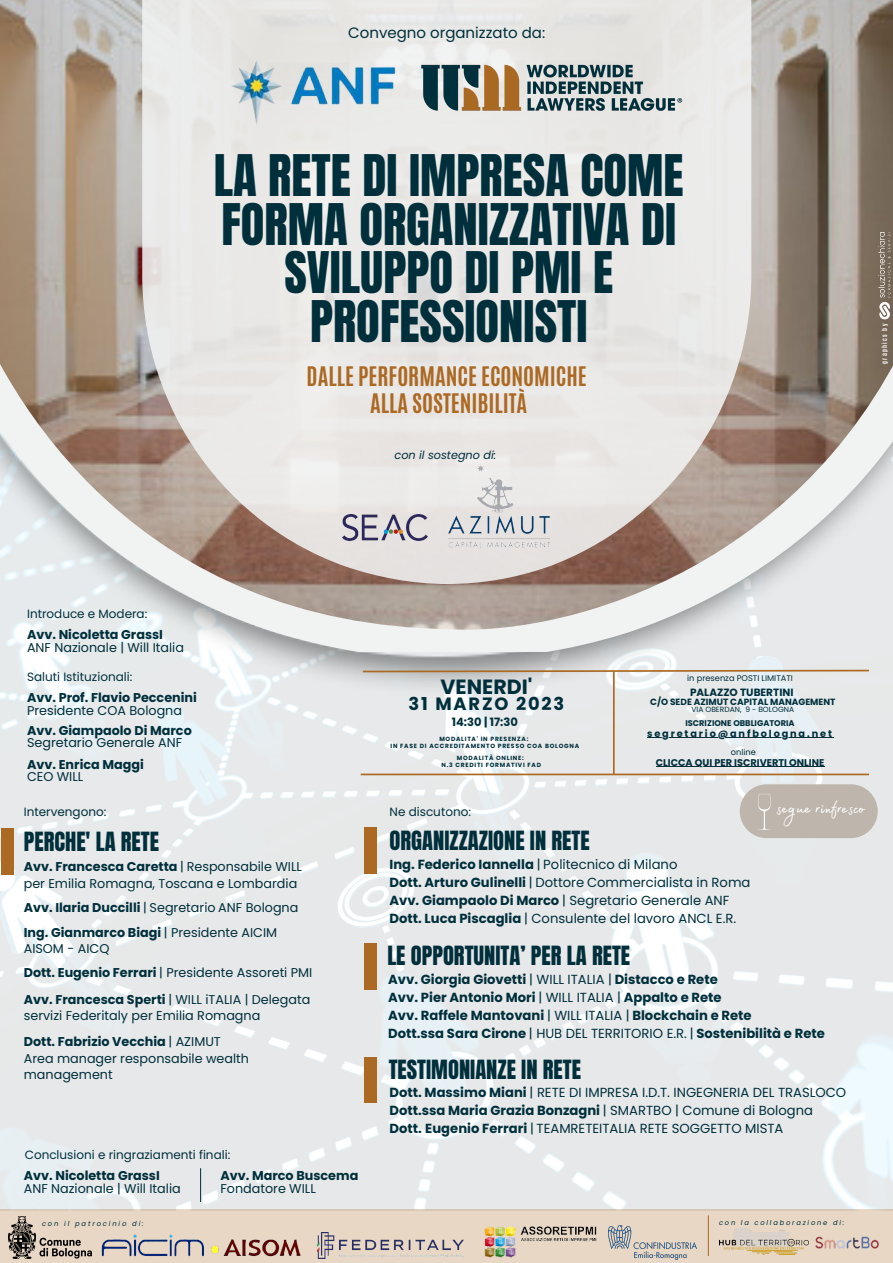
<style>
.page{position:relative;width:893px;height:1263px;background:#fff}
.page>*{position:absolute;margin:0;border:0;box-sizing:border-box;transform-origin:0 0}
.t1{font:48.75px/48.4px "Anton";color:#002f3c;text-align:center}
.t2{font:23.92px "Madelyn Fill";color:#fff}
.t3{font:22.5px "Anton";color:#002f3c}
.t4{font:700 22.5px/27px "Antonio";color:#ab6923;text-align:center}
.t5{font:700 20.55px "Poppins";color:#002f3c}
.t6{font:700 17.77px "Poppins";letter-spacing:.105em;color:#002f3c}
.t7{font:15px "Poppins";color:#002f3c}
.t8{font:13.12px/18px "Poppins";color:#002f3c}
.t9{font:700 13.12px/18px "Poppins";color:#002f3c}
.t10{font:12.75px/16.4px "Poppins";color:#002f3c}
.t11{font:700 12.75px "Poppins";color:#002f3c}
.t12{font:12px "Poppins";color:#002f3c}
.t13{font:700 11.48px "Poppins";color:#002f3c}
.t14{font:italic 11.25px "Poppins";color:#002f3c}
.t15{font:700 10.5px "Poppins";color:#002f3c}
.t16{font:700 9.75px "Poppins";color:#002f3c}
.t17{font:700 9.75px "Poppins";letter-spacing:.19em;color:#002f3c}
.t18{font:700 9px "Poppins";color:#002f3c}
.t19{font:8.25px "Poppins";color:#002f3c}
.t20{font:700 8.25px "Poppins";color:#002f3c}
.t21{font:7.5px "Poppins";color:#002f3c}
.t22{font:italic 6.9px "Poppins";letter-spacing:.265em;color:#002f3c}
.t23{font:italic 6.75px "Poppins";letter-spacing:.265em;color:#002f3c}
.t24{font:700 6px/7px "Poppins";letter-spacing:.12em;color:#002f3c;text-align:center}
.t25{font:700 6px "Antonio";letter-spacing:.215em;color:#fff}
.s1{font-weight:700}
.s2{font-weight:400}
</style>
<div class="page">
<img style="left:0;top:696px;width:893px;height:513px">
<img style="left:0;top:652px;width:893px;height:44px">
<svg style="left:0;top:629px;width:893px;height:23px"></svg>
<img style="left:0;top:0;width:893px;height:629px">
<svg style="left:142px;top:0;width:609px;height:584px;background:#e0dcd9"></svg>
<div style="left:0;top:1209px;width:893px;height:54px;background:#e8d7c4"></div>
<img style="left:408px;top:45px;width:278px;height:83px">
<img style="left:220px;top:38px;width:182px;height:97px">
<img style="left:317px;top:1232px;width:146px;height:26px">
<img style="left:608px;top:1226px;width:88px;height:33px">
<hr style="left:708px;top:1215px;width:1px;height:41px;background:#ab6923">
<img style="left:719px;top:1228px;width:89px;height:27px">
<img style="left:815px;top:1236px;width:64px;height:13px">
<img style="left:484px;top:1226px;width:113px;height:32px">
<img style="left:101px;top:1234px;width:200px;height:23px">
<img style="left:8px;top:1216px;width:84px;height:42px">
<hr style="left:361px;top:773px;width:508px;height:2px;background:#ab6923">
<svg style="left:361px;top:669px;width:509px;height:4px;background:#c4aa8d"></svg>
<hr style="left:613px;top:671px;width:1px;height:103px;background:#ab6923">
<div style="left:740px;top:784px;width:137px;height:54px;background:#beb5ac;border-radius:27px"></div>
<svg style="left:758px;top:794px;width:12px;height:36px"></svg>
<img style="left:446px;top:461px;width:105px;height:88px">
<img style="left:342px;top:514px;width:86px;height:26px">
<div style="left:364px;top:828px;width:13px;height:45px;background:#ab6923"></div>
<div style="left:364px;top:944px;width:13px;height:45px;background:#ab6923"></div>
<div style="left:364px;top:1057px;width:13px;height:45px;background:#ab6923"></div>
<div style="left:1px;top:829px;width:12px;height:45px;background:#ab6923"></div>
<hr style="left:200px;top:1168px;width:1px;height:34px;background:#002f3c">
<img style="left:877px;top:223px;width:16px;height:99px">
<hr style="left:656px;top:766px;width:168px;height:1px;background:#002f3c">
<hr style="left:647px;top:737px;width:187px;height:1px;background:#002f3c">
<p class="t7" style="left:348px;top:22px;width:198px">Convegno organizzato da:</p>
<h1 class="t1" style="left:214px;top:152px;width:471px">LA RETE DI IMPRESA COME<br>FORMA ORGANIZZATIVA DI<br>SVILUPPO DI PMI E<br>PROFESSIONISTI</h1>
<h3 class="t4" style="left:307px;top:363px;width:282px">DALLE PERFORMANCE ECONOMICHE<br>ALLA SOSTENIBILITÀ</h3>
<p class="t14" style="left:394px;top:447px;width:103px">con il sostegno di:</p>
<p class="t25" style="left:880px;top:364px;width:42px;rotate:-90deg">graphics by</p>
<p class="t12" style="left:27px;top:605px;width:122px">Introduce e Modera:</p>
<p class="t11" style="left:27px;top:626px;width:137px">Avv. Nicoletta GrassI</p>
<p class="t10" style="left:27px;top:639px;width:158px">ANF Nazionale | Will Italia</p>
<p class="t12" style="left:27px;top:668px;width:107px">Saluti Istituzionali:</p>
<p class="t11" style="left:27px;top:689px;width:171px">Avv. Prof. Flavio Peccenini</p>
<p class="t10" style="left:27px;top:702px;width:156px">Presidente COA Bologna</p>
<p class="t11" style="left:27px;top:721px;width:166px">Avv. Giampaolo Di Marco</p>
<p class="t10" style="left:27px;top:735px;width:157px">Segretario Generale ANF</p>
<p class="t11" style="left:27px;top:755px;width:118px">Avv. Enrica Maggi</p>
<p class="t10" style="left:27px;top:769px;width:58px">CEO WILL</p>
<p class="t12" style="left:24px;top:803px;width:84px">Intervengono:</p>
<h3 class="t3" style="left:24px;top:825px;width:137px">PERCHE' LA RETE</h3>
<p class="t10" style="left:24px;top:858px;width:280px"><span class="s1">Avv. Francesca Caretta</span> | Responsabile WILL per Emilia Romagna, Toscana e Lombardia</p>
<p class="t10" style="left:24px;top:895px;width:276px;line-height:24.5px"><span class="s1">Avv. Ilaria Duccilli</span> | Segretario ANF Bologna<br><span class="s1">Ing. Gianmarco Biagi</span> | Presidente AICIM</p>
<p class="t10" style="left:24px;top:936px;width:290px;line-height:24.6px">AISOM - AICQ<br><span class="s1">Dott. Eugenio Ferrari</span> | Presidente Assoreti PMI</p>
<p class="t10" style="left:24px;top:991px;width:288px"><span class="s1">Avv. Francesca Sperti</span> | WILL iTALIA | Delegata servizi Federitaly per Emilia Romagna</p>
<p class="t10" style="left:24px;top:1034px;width:227px"><span class="s1">Dott. Fabrizio Vecchia</span> | AZIMUT<br>Area manager responsabile wealth management</p>
<p class="t12" style="left:25px;top:1146px;width:207px">Conclusioni e ringraziamenti finali:</p>
<p class="t11" style="left:24px;top:1167px;width:137px">Avv. Nicoletta GrassI</p>
<p class="t10" style="left:24px;top:1180px;width:158px">ANF Nazionale | Will Italia</p>
<p class="t11" style="left:220px;top:1167px;width:139px">Avv. Marco Buscema</p>
<p class="t10" style="left:220px;top:1180px;width:97px">Fondatore WILL</p>
<h3 class="t5" style="left:440px;top:672px;width:93px">VENERDI'</h3>
<p class="t13" style="left:452px;top:714px;width:68px">14:30 | 17:30</p>
<h3 class="t6" style="left:408px;top:691px;width:157px">31 MARZO 2023</h3>
<p class="t24" style="left:390px;top:735px;width:190px">MODALITA' IN PRESENZA:<br>IN FASE DI ACCREDITAMENTO PRESSO COA BOLOGNA</p>
<p class="t24" style="left:441px;top:754px;width:101px">MODALITÀ ONLINE:<br>N.3 CREDITI FORMATIVI FAD</p>
<p class="t12" style="left:389px;top:803px;width:83px">Ne discutono:</p>
<p class="t19" style="left:687px;top:673px;width:107px">in presenza POSTI LIMITATI</p>
<p class="t15" style="left:690px;top:684px;width:105px">PALAZZO TUBERTINI</p>
<p class="t18" style="left:650px;top:695px;width:187px">C/O SEDE AZIMUT CAPITAL MANAGEMENT</p>
<p class="t21" style="left:691px;top:704px;width:104px">VIA OBERDAN, 9 - BOLOGNA</p>
<p class="t20" style="left:685px;top:717px;width:111px">ISCRIZIONE OBBLIGATORIA</p>
<p class="t17" style="left:647px;top:727px;width:186px">segretario@anfbologna.net</p>
<p class="t19" style="left:731px;top:746px;width:27px">online</p>
<p class="t16" style="left:656px;top:756px;width:170px">CLICCA QUI PER ISCRIVERTI ONLINE</p>
<h2 class="t2" style="left:776px;top:790px;width:90px">segue rinfresco</h2>
<h3 class="t3" style="left:389px;top:824px;width:202px">ORGANIZZAZIONE IN RETE</h3>
<p class="t8" style="left:389px;top:855px;width:362px"><span class="s1">Ing. Federico Iannella</span> | Politecnico di Milano<br><span class="s1">Dott. Arturo Gulinelli</span> | Dottore Commercialista in Roma <span class="s1">Avv. Giampaolo Di Marco</span> | Segretario Generale ANF <span class="s1">Dott. Luca Piscaglia</span> | Consulente del lavoro ANCL E.R.</p>
<h3 class="t3" style="left:387px;top:939px;width:244px">LE OPPORTUNITA’ PER LA RETE</h3>
<p class="t9" style="left:388px;top:970px;width:438px">Avv. Giorgia Giovetti <span class="s2">| WILL ITALIA |</span> Distacco e Rete<br>Avv. Pier Antonio Mori <span class="s2">| WILL ITALIA |</span> Appalto e Rete<br>Avv. Raffele Mantovani <span class="s2">| WILL ITALIA |</span> Blockchain e Rete<br>Dott.ssa Sara Cirone <span class="s2">| HUB DEL TERRITORIO E.R. |</span> Sostenibilità e Rete</p>
<h3 class="t3" style="left:389px;top:1054px;width:194px">TESTIMONIANZE IN RETE</h3>
<p class="t8" style="left:389px;top:1083px;width:458px"><span class="s1">Dott. Massimo Miani</span> | RETE DI IMPRESA I.D.T. INGEGNERIA DEL TRASLOCO<br><span class="s1">Dott.ssa Maria Grazia Bonzagni</span> | SMARTBO | Comune di Bologna<br><span class="s1">Dott. Eugenio Ferrari</span> | TEAMRETEITALIA RETE SOGGETTO MISTA</p>
<p class="t22" style="left:42px;top:1219px;width:103px">con il patrocinio di:</p>
<p class="t23" style="left:719px;top:1218px;width:127px">con la collaborazione di:</p>
</div>
